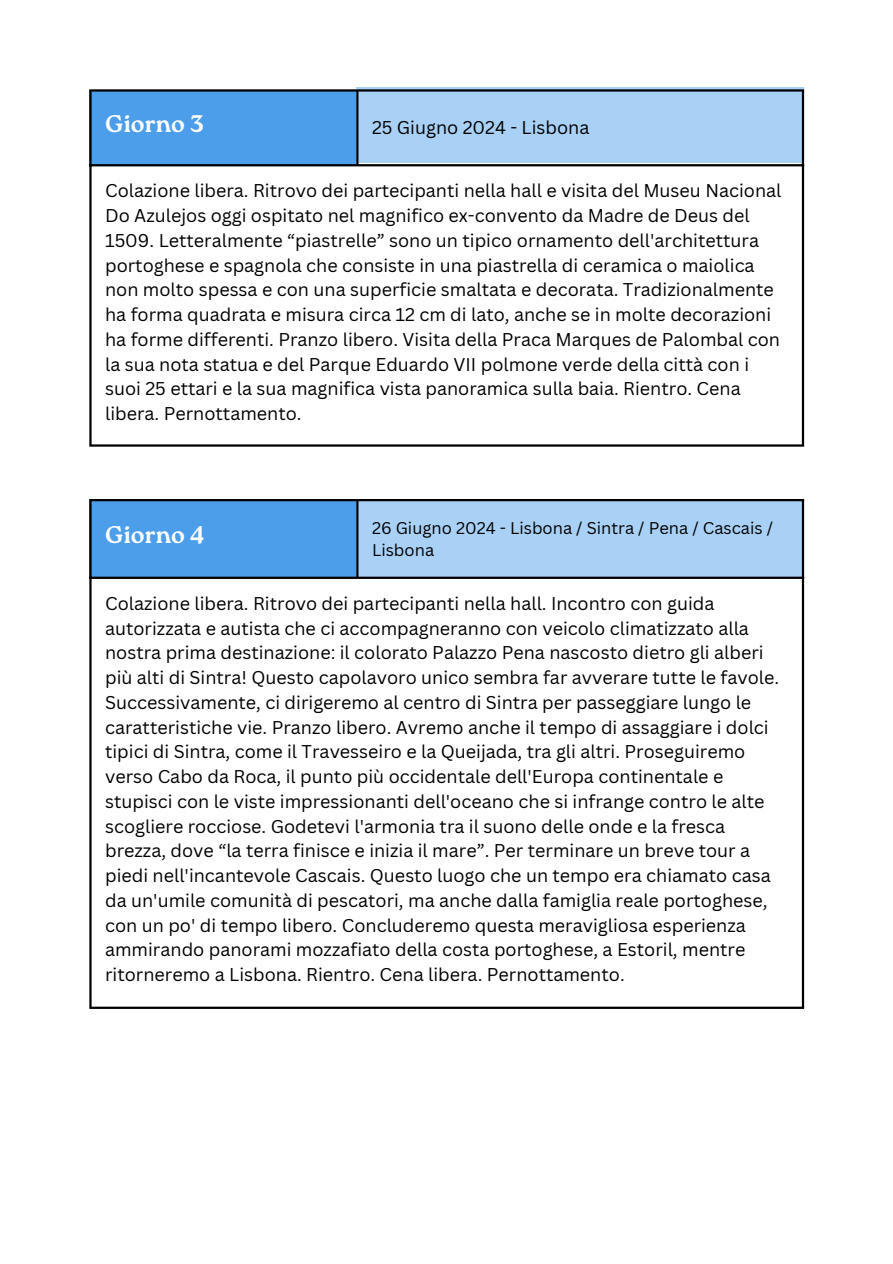
<style>
.page{position:relative;width:893px;height:1264px;background:#fff}
.page>*{position:absolute;margin:0;border:0;box-sizing:border-box;transform-origin:0 0}
.t1{font:700 24px "Roca One";color:#fff}
.t2{font:18px/24.8px "Canva Sans";color:#000}
.t3{font:16.5px/22.5px "Canva Sans";color:#000}
</style>
<div class="page">
<div style="left:89px;top:89px;width:267px;height:76px;background:#4c9eeb"></div>
<div style="left:89px;top:499px;width:267px;height:79px;background:#4c9eeb"></div>
<div style="left:356px;top:87px;width:448px;height:76px;background:#a9d0f5"></div>
<div style="left:356px;top:499px;width:448px;height:79px;background:#a9d0f5"></div>
<hr style="left:89px;top:92px;width:3px;height:352px;background:#000">
<hr style="left:356px;top:92px;width:2px;height:72px;background:#000">
<hr style="left:801px;top:92px;width:3px;height:352px;background:#000">
<hr style="left:89px;top:89px;width:715px;height:3px;background:#000">
<hr style="left:89px;top:164px;width:715px;height:2px;background:#000">
<hr style="left:89px;top:444px;width:715px;height:2px;background:#000">
<hr style="left:89px;top:501px;width:3px;height:505px;background:#000">
<hr style="left:356px;top:501px;width:2px;height:75px;background:#000">
<hr style="left:801px;top:501px;width:3px;height:505px;background:#000">
<hr style="left:89px;top:499px;width:715px;height:2px;background:#000">
<hr style="left:89px;top:576px;width:715px;height:3px;background:#000">
<hr style="left:89px;top:1006px;width:715px;height:2px;background:#000">
<p class="t1" style="left:105px;top:110px;width:100px">Giorno 3</p>
<p class="t2" style="left:372px;top:115px;width:219px">25 Giugno 2024 - Lisbona</p>
<p class="t2" style="left:105px;top:178px;width:677px">Colazione libera. Ritrovo dei partecipanti nella hall e visita del Museu Nacional Do Azulejos oggi ospitato nel magnifico ex-convento da Madre de Deus del 1509. Letteralmente “piastrelle” sono un tipico ornamento dell'architettura portoghese e spagnola che consiste in una piastrella di ceramica o maiolica non molto spessa e con una superficie smaltata e decorata. Tradizionalmente ha forma quadrata e misura circa 12 cm di lato, anche se in molte decorazioni ha forme differenti. Pranzo libero. Visita della Praca Marques de Palombal con la sua nota statua e del Parque Eduardo VII polmone verde della città con i suoi 25 ettari e la sua magnifica vista panoramica sulla baia. Rientro. Cena libera. Pernottamento.</p>
<p class="t1" style="left:105px;top:520px;width:101px">Giorno 4</p>
<p class="t3" style="left:372px;top:516px;width:402px">26 Giugno 2024 - Lisbona / Sintra / Pena / Cascais /<br>Lisbona</p>
<p class="t2" style="left:105px;top:590px;width:675px">Colazione libera. Ritrovo dei partecipanti nella hall. Incontro con guida autorizzata e autista che ci accompagneranno con veicolo climatizzato alla nostra prima destinazione: il colorato Palazzo Pena nascosto dietro gli alberi più alti di Sintra! Questo capolavoro unico sembra far avverare tutte le favole.<br>Successivamente, ci dirigeremo al centro di Sintra per passeggiare lungo le caratteristiche vie. Pranzo libero. Avremo anche il tempo di assaggiare i dolci tipici di Sintra, come il Travesseiro e la Queijada, tra gli altri. Proseguiremo verso Cabo da Roca, il punto più occidentale dell'Europa continentale e stupisci con le viste impressionanti dell'oceano che si infrange contro le alte scogliere rocciose. Godetevi l'armonia tra il suono delle onde e la fresca brezza, dove “la terra finisce e inizia il mare”. Per terminare un breve tour a piedi nell'incantevole Cascais. Questo luogo che un tempo era chiamato casa da un'umile comunità di pescatori, ma anche dalla famiglia reale portoghese, con un po' di tempo libero. Concluderemo questa meravigliosa esperienza ammirando panorami mozzafiato della costa portoghese, a Estoril, mentre ritorneremo a Lisbona. Rientro. Cena libera. Pernottamento.</p>
</div>
